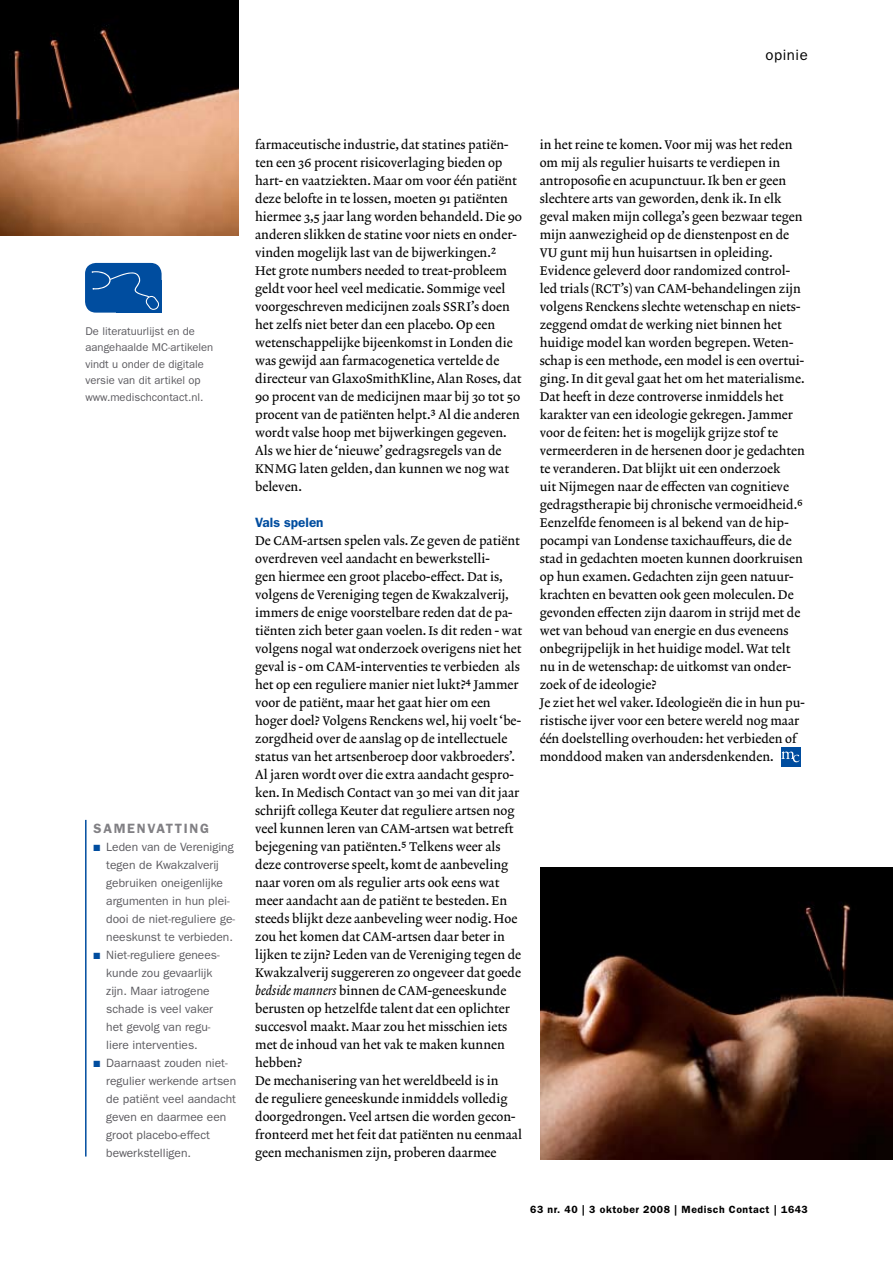
<style>
.page{position:relative;width:893px;height:1263px;background:#fff}
.page>*{position:absolute;margin:0;border:0;box-sizing:border-box;transform-origin:0 0}
.t1{font:15px "ITC Franklin Gothic Std";letter-spacing:.04em;color:#000}
.t2{font:600 13.5px "ITC Franklin Gothic Std";letter-spacing:.125em;color:#818084}
.t3{font:600 13.5px "ITC Franklin Gothic Std";color:#004d9f}
.t4{font:12.75px/18px "Lexicon No 2 Roman A";color:#000}
.t5{font:12px/18px "ITC Franklin Gothic Std";color:#5c5b60}
.t6{font:11.25px/16.5px "ITC Franklin Gothic Std";color:#5c5b60}
.t7{font:600 10.5px "ITC Franklin Gothic Std";letter-spacing:.05em;color:#000}
.s1{color:#004d9f}
.s2{font-family:"Lexicon No 2 Italic A"}
</style>
<div class="page">
<div style="left:781px;top:747px;width:19px;height:19px;background:#004d9f"></div>
<svg style="left:781px;top:751px;width:18px;height:11px"></svg>
<img style="left:0;top:0;width:239px;height:235px">
<img style="left:540px;top:867px;width:353px;height:292px">
<hr style="left:85px;top:820px;width:2px;height:336px;background:#004d9f">
<div style="left:116px;top:280px;width:46px;height:33px;background:#004d9f"></div>
<div style="left:85px;top:263px;width:77px;height:50px;background:#004d9f;border-radius:11px"></div>
<svg style="left:91px;top:271px;width:68px;height:39px"></svg>
<p class="t1" style="left:765px;top:46px;width:44px">opinie</p>
<p class="t6" style="left:85px;top:323px;width:129px">De literatuurlijst en de aangehaalde MC-artikelen vindt u onder de digitale versie van dit artikel op www.medischcontact.nl.</p>
<p class="t2" style="left:94px;top:820px;width:117px">Samenvatting</p>
<p class="t5" style="left:106px;top:838px;width:130px;text-indent:-13px"><span class="s1">■</span> Leden van de Vereniging tegen de Kwakzalverij gebruiken oneigenlijke argumenten in hun plei&shy;dooi de niet-reguliere ge&shy;neeskunst te verbieden.</p>
<p class="t5" style="left:106px;top:946px;width:115px;text-indent:-13px"><span class="s1">■</span> Niet-reguliere genees&shy;kunde zou gevaarlijk zijn. Maar iatrogene schade is veel vaker het gevolg van regu&shy;liere interventies.</p>
<p class="t5" style="left:106px;top:1054px;width:131px;text-indent:-13px"><span class="s1">■</span> Daarnaast zouden niet&shy;regulier werkende artsen de patiënt veel aandacht geven en daarmee een groot placebo-effect bewerkstelligen.</p>
<p class="t4" style="left:255px;top:136px;width:268px">farmaceutische industrie, dat statines patiën&shy;ten een 36 procent risicoverlaging bieden op hart- en vaatziekten. Maar om voor één patiënt deze belofte in te lossen, moeten 91 patiënten hiermee 3,5 jaar lang worden behandeld. Die 90 anderen slikken de statine voor niets en onder&shy;vinden mogelijk last van de bijwerkingen.2<br>Het grote numbers needed to treat-probleem geldt voor heel veel medicatie. Sommige veel voorgeschreven medicijnen zoals SSRI’s doen het zelfs niet beter dan een placebo. Op een wetenschappelijke bijeenkomst in Londen die was gewijd aan farmacogenetica vertelde de directeur van GlaxoSmithKline, Alan Roses, dat 90 procent van de medicijnen maar bij 30 tot 50 procent van de patiënten helpt.3 Al die anderen wordt valse hoop met bijwerkingen gegeven.<br>Als we hier de ‘nieuwe’ gedragsregels van de KNMG laten gelden, dan kunnen we nog wat beleven.</p>
<p class="t3" style="left:255px;top:514px;width:70px">Vals spelen</p>
<p class="t4" style="left:255px;top:532px;width:269px">De CAM-artsen spelen vals. Ze geven de patiënt overdreven veel aandacht en bewerkstelli-<br>gen hiermee een groot placebo-effect. Dat is, volgens de Vereniging tegen de Kwakzalverij, immers de enige voorstelbare reden dat de pa&shy;tiënten zich beter gaan voelen. Is dit reden - wat volgens nogal wat onderzoek overigens niet het geval is - om CAM-interventies te verbieden als het op een reguliere manier niet lukt?4 Jammer voor de patiënt, maar het gaat hier om een hoger doel? Volgens Renckens wel, hij voelt ‘be&shy;zorgdheid over de aanslag op de intellectuele status van het artsenberoep door vakbroeders’.<br>Al jaren wordt over die extra aandacht gespro&shy;ken. In Medisch Contact van 30 mei van dit jaar schrijft collega Keuter dat reguliere artsen nog veel kunnen leren van CAM-artsen wat betreft bejegening van patiënten.5 Telkens weer als deze controverse speelt, komt de aanbeveling naar voren om als regulier arts ook eens wat meer aandacht aan de patiënt te besteden. En steeds blijkt deze aanbeveling weer nodig. Hoe zou het komen dat CAM-artsen daar beter in lijken te zijn? Leden van de Vereniging tegen de Kwakzalverij suggereren zo ongeveer dat goede <span class="s2">bedside manners</span> binnen de CAM-geneeskunde berusten op hetzelfde talent dat een oplichter succesvol maakt. Maar zou het misschien iets met de inhoud van het vak te maken kunnen hebben?<br>De mechanisering van het wereldbeeld is in<br>de reguliere geneeskunde inmiddels volledig doorgedrongen. Veel artsen die worden gecon&shy;fronteerd met het feit dat patiënten nu eenmaal geen mechanismen zijn, proberen daarmee</p>
<p class="t4" style="left:540px;top:136px;width:267px">in het reine te komen. Voor mij was het reden om mij als regulier huisarts te verdiepen in antroposofie en acupunctuur. Ik ben er geen slechtere arts van geworden, denk ik. In elk geval maken mijn collega’s geen bezwaar tegen mijn aanwezigheid op de dienstenpost en de VU gunt mij hun huisartsen in opleiding.<br>Evidence geleverd door randomized control&shy;led trials (RCT’s) van CAM-behandelingen zijn volgens Renckens slechte wetenschap en niets&shy;zeggend omdat de werking niet binnen het huidige model kan worden begrepen. Weten&shy;schap is een methode, een model is een overtui&shy;ging. In dit geval gaat het om het materialisme.<br>Dat heeft in deze controverse inmiddels het karakter van een ideologie gekregen. Jammer voor de feiten: het is mogelijk grijze stof te vermeerderen in de hersenen door je gedachten te veranderen. Dat blijkt uit een onderzoek<br>uit Nijmegen naar de effecten van cognitieve gedragstherapie bij chronische vermoeidheid.6<br>Eenzelfde fenomeen is al bekend van de hip&shy;pocampi van Londense taxichauffeurs, die de stad in gedachten moeten kunnen doorkruisen op hun examen. Gedachten zijn geen natuur&shy;krachten en bevatten ook geen moleculen. De gevonden effecten zijn daarom in strijd met de wet van behoud van energie en dus eveneens onbegrijpelijk in het huidige model. Wat telt nu in de wetenschap: de uitkomst van onder&shy;zoek of de ideologie?<br>Je ziet het wel vaker. Ideologieën die in hun pu&shy;ristische ijver voor een betere wereld nog maar één doelstelling overhouden: het verbieden of monddood maken van andersdenkenden.</p>
<p class="t7" style="left:530px;top:1203px;width:279px">63 nr. 40 | 3 oktober 2008 | Medisch Contact | 1643</p>
</div>
